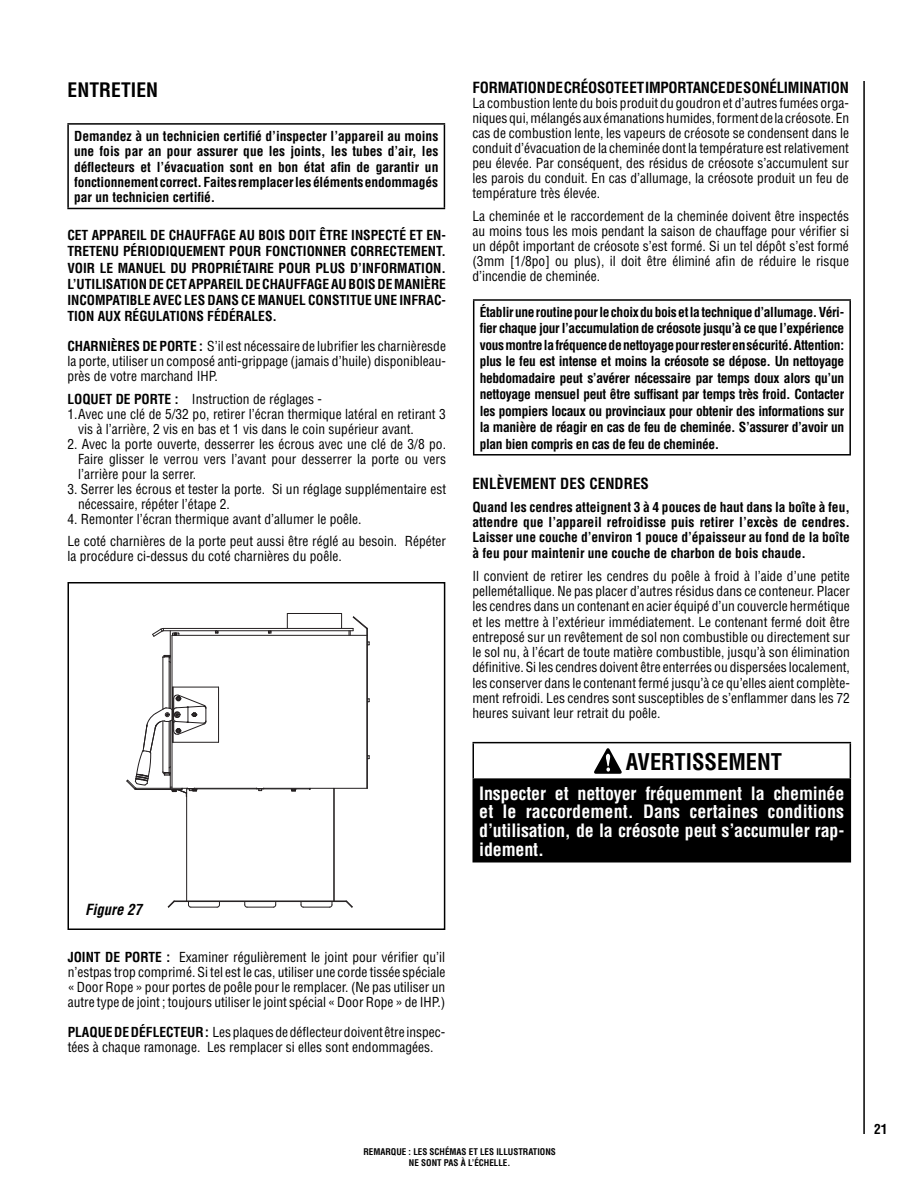
<style>
.page{position:relative;width:918px;height:1188px;background:#fff}
.page>*{position:absolute;margin:0;border:0;box-sizing:border-box;transform-origin:0 0}
.t1{font:700 condensed 22.5px "Helvetica";color:#000}
.t2{font:700 condensed 19.5px "Helvetica";letter-spacing:.005em;color:#000}
.t3{font:700 condensed 18px/18.8px "Helvetica";letter-spacing:-.01em;color:#fff;text-align:justify}
.t4{font:700 condensed 15px "Helvetica";letter-spacing:-.015em;color:#000}
.t5{font:700 condensed 15px "Helvetica";letter-spacing:.005em;color:#000}
.t6{font:italic 700 condensed 15px "Helvetica";color:#000}
.t7{font:condensed 13.5px/15px "Helvetica";color:#000;text-align:justify}
.t8{font:700 condensed 13.5px/16.5px "Helvetica";color:#000;text-align:justify}
.t9{font:700 condensed 9px/10.8px "Helvetica";color:#000;text-align:center}
.s1{font-weight:700}
</style>
<div class="page">
<hr style="left:863px;top:81px;width:2px;height:1053px;background:#000">
<div style="left:68px;top:582px;width:377px;height:348px;border:2px solid #000"></div>
<hr style="left:163px;top:657px;width:1px;height:52px;background:#231f20">
<hr style="left:169px;top:657px;width:1px;height:51px;background:#231f20">
<hr style="left:170px;top:631px;width:1px;height:77px;background:#231f20">
<hr style="left:172px;top:635px;width:1px;height:153px;background:#231f20">
<hr style="left:173px;top:687px;width:1px;height:55px;background:#231f20">
<hr style="left:186px;top:788px;width:1px;height:113px;background:#231f20">
<hr style="left:174px;top:901px;width:172px;height:1px;background:#231f20">
<hr style="left:218px;top:687px;width:1px;height:55px;background:#231f20">
<svg style="left:287px;top:614px;width:1px;height:14px"></svg>
<hr style="left:264px;top:789px;width:46px;height:1px;background:#231f20">
<hr style="left:194px;top:789px;width:63px;height:1px;background:#231f20">
<hr style="left:194px;top:788px;width:63px;height:1px;background:#231f20">
<hr style="left:264px;top:788px;width:103px;height:1px;background:#231f20">
<hr style="left:334px;top:788px;width:1px;height:113px;background:#231f20">
<svg style="left:341px;top:614px;width:1px;height:14px"></svg>
<hr style="left:173px;top:742px;width:46px;height:1px;background:#231f20">
<hr style="left:367px;top:629px;width:1px;height:159px;background:#231f20">
<hr style="left:173px;top:687px;width:46px;height:1px;background:#231f20">
<hr style="left:172px;top:635px;width:195px;height:1px;background:#231f20">
<svg style="left:215px;top:631px;width:4px;height:3px"></svg>
<svg style="left:268px;top:631px;width:4px;height:3px"></svg>
<hr style="left:163px;top:630px;width:190px;height:1px;background:#231f20">
<hr style="left:163px;top:628px;width:190px;height:1px;background:#231f20">
<hr style="left:287px;top:613px;width:55px;height:1px;background:#231f20">
<svg style="left:167px;top:900px;width:8px;height:8px"></svg>
<svg style="left:188px;top:902px;width:32px;height:6px"></svg>
<svg style="left:152px;top:628px;width:12px;height:9px"></svg>
<svg style="left:162px;top:655px;width:9px;height:8px"></svg>
<svg style="left:172px;top:632px;width:8px;height:4px"></svg>
<svg style="left:126px;top:694px;width:81px;height:103px"></svg>
<svg style="left:244px;top:902px;width:32px;height:6px"></svg>
<svg style="left:256px;top:788px;width:8px;height:3px"></svg>
<svg style="left:300px;top:902px;width:33px;height:6px"></svg>
<svg style="left:345px;top:900px;width:8px;height:8px"></svg>
<svg style="left:349px;top:616px;width:19px;height:19px"></svg>
<hr style="left:473px;top:299px;width:378px;height:2px;background:#000">
<hr style="left:473px;top:301px;width:1px;height:153px;background:#000">
<hr style="left:849px;top:301px;width:2px;height:153px;background:#000">
<hr style="left:473px;top:454px;width:378px;height:2px;background:#000">
<div style="left:473px;top:779px;width:377px;height:83px;background:#000"></div>
<hr style="left:472px;top:742px;width:379px;height:1px;background:#000">
<hr style="left:472px;top:743px;width:2px;height:35px;background:#000">
<hr style="left:850px;top:743px;width:1px;height:35px;background:#000">
<hr style="left:472px;top:778px;width:379px;height:2px;background:#000">
<hr style="left:472px;top:780px;width:2px;height:81px;background:#000">
<hr style="left:850px;top:780px;width:1px;height:81px;background:#000">
<hr style="left:472px;top:861px;width:379px;height:1px;background:#000">
<svg style="left:591px;top:743px;width:35px;height:31px"></svg>
<hr style="left:67px;top:123px;width:378px;height:2px;background:#000">
<hr style="left:67px;top:125px;width:2px;height:83px;background:#000">
<hr style="left:444px;top:125px;width:1px;height:83px;background:#000">
<hr style="left:67px;top:208px;width:378px;height:1px;background:#000">
<h2 class="t2" style="left:68px;top:78px;width:92px">ENTRETIEN</h2>
<p class="t8" style="left:74px;top:128px;width:366px;line-height:15.5px">Demandez à un technicien certifié d’inspecter l’appareil au moins une fois par an pour assurer que les joints, les tubes d’air, les déflecteurs et l’évacuation sont en bon état afin de garantir un fonctionnement correct. Faites remplacer les éléments endommagés par un technicien certifié.</p>
<p class="t8" style="left:67px;top:227px;width:380px">CET APPAREIL DE CHAUFFAGE AU BOIS DOIT ÊTRE INSPECTÉ ET EN-TRETENU PÉRIODIQUEMENT POUR FONCTIONNER CORRECTEMENT.<br>VOIR LE MANUEL DU PROPRIÉTAIRE POUR PLUS D’INFORMATION.<br>L’UTILISATION DE CET APPAREIL DE CHAUFFAGE AU BOIS DE MANIÈRE INCOMPATIBLE AVEC LES DANS CE MANUEL CONSTITUE UNE INFRAC-TION AUX RÉGULATIONS FÉDÉRALES.</p>
<p class="t7" style="left:67px;top:339px;width:380px"><span class="s1">CHARNIÈRES DE PORTE :</span> S’il est nécessaire de lubrifier les charnièresde la porte, utiliser un composé anti-grippage (jamais d’huile) disponibleau&shy;près de votre marchand IHP.</p>
<p class="t7" style="left:67px;top:391px;width:256px"><span class="s1">LOQUET DE PORTE :</span> Instruction de réglages -</p>
<p class="t7" style="left:67px;top:406px;width:380px">1.Avec une clé de 5/32 po, retirer l’écran thermique latéral en retirant 3</p>
<p class="t7" style="left:78px;top:421px;width:337px">vis à l’arrière, 2 vis en bas et 1 vis dans le coin supérieur avant.</p>
<p class="t7" style="left:78px;top:436px;width:369px;text-indent:-11px">2. Avec la porte ouverte, desserrer les écrous avec une clé de 3/8 po.<br>Faire glisser le verrou vers l’avant pour desserrer la porte ou vers l’arrière pour la serrer.</p>
<p class="t7" style="left:78px;top:481px;width:369px;text-indent:-11px">3. Serrer les écrous et tester la porte. Si un réglage supplémentaire est nécessaire, répéter l’étape 2.</p>
<p class="t7" style="left:67px;top:507px;width:380px;line-height:22.5px">4. Remonter l’écran thermique avant d’allumer le poêle.<br>Le coté charnières de la porte peut aussi être réglé au besoin. Répéter</p>
<p class="t7" style="left:67px;top:549px;width:276px">la procédure ci-dessus du coté charnières du poêle.</p>
<p class="t6" style="left:85px;top:900px;width:58px">Figure 27</p>
<p class="t7" style="left:68px;top:949px;width:379px"><span class="s1">JOINT DE PORTE :</span> Examiner régulièrement le joint pour vérifier qu’il n’estpas trop comprimé. Si tel est le cas, utiliser une corde tissée spéciale « Door Rope » pour portes de poêle pour le remplacer. (Ne pas utiliser un autre type de joint ; toujours utiliser le joint spécial « Door Rope » de IHP.)</p>
<p class="t7" style="left:68px;top:1024px;width:379px"><span class="s1">PLAQUE DE DÉFLECTEUR :</span> Les plaques de déflecteur doivent être inspec&shy;tées à chaque ramonage. Les remplacer si elles sont endommagées.</p>
<p class="t4" style="left:472px;top:78px;width:378px">FORMATION DE CRÉOSOTE ET IMPORTANCE DE SONÉLIMINATION</p>
<p class="t7" style="left:472px;top:96px;width:378px">La combustion lente du bois produit du goudron et d’autres fumées orga&shy;niques qui, mélangés aux émanations humides, forment de la créosote. En cas de combustion lente, les vapeurs de créosote se condensent dans le conduit d’évacuation de la cheminée dont la température est relativement peu élevée. Par conséquent, des résidus de créosote s’accumulent sur les parois du conduit. En cas d’allumage, la créosote produit un feu de température très élevée.</p>
<p class="t7" style="left:472px;top:208px;width:378px">La cheminée et le raccordement de la cheminée doivent être inspectés au moins tous les mois pendant la saison de chauffage pour vérifier si un dépôt important de créosote s’est formé. Si un tel dépôt s’est formé (3mm [1/8po] ou plus), il doit être éliminé afin de réduire le risque d’incendie de cheminée.</p>
<p class="t8" style="left:480px;top:304px;width:366px">Établir une routine pour le choix du bois et la technique d’allumage. Véri&shy;fier chaque jour l’accumulation de créosote jusqu’à ce que l’expérience vous montre la fréquence de nettoyage pour rester en sécurité. Attention: plus le feu est intense et moins la créosote se dépose. Un nettoyage hebdomadaire peut s’avérer nécessaire par temps doux alors qu’un nettoyage mensuel peut être suffisant par temps très froid. Contacter les pompiers locaux ou provinciaux pour obtenir des informations sur la manière de réagir en cas de feu de cheminée. S’assurer d’avoir un plan bien compris en cas de feu de cheminée.</p>
<p class="t5" style="left:472px;top:474px;width:178px">ENLÈVEMENT DES CENDRES</p>
<p class="t8" style="left:472px;top:499px;width:379px;line-height:15.5px">Quand les cendres atteignent 3 à 4 pouces de haut dans la boîte à feu, attendre que l’appareil refroidisse puis retirer l’excès de cendres.<br>Laisser une couche d’environ 1 pouce d’épaisseur au fond de la boîte à feu pour maintenir une couche de charbon de bois chaude.</p>
<p class="t7" style="left:472px;top:568px;width:379px">Il convient de retirer les cendres du poêle à froid à l’aide d’une petite pellemétallique. Ne pas placer d’autres résidus dans ce conteneur. Placer les cendres dans un contenant en acier équipé d’un couvercle hermétique et les mettre à l’extérieur immédiatement. Le contenant fermé doit être entreposé sur un revêtement de sol non combustible ou directement sur le sol nu, à l’écart de toute matière combustible, jusqu’à son élimination définitive. Si les cendres doivent être enterrées ou dispersées localement, les conserver dans le contenant fermé jusqu’à ce qu’elles aient complète&shy;ment refroidi. Les cendres sont susceptibles de s’enflammer dans les 72 heures suivant leur retrait du poêle.</p>
<h1 class="t1" style="left:626px;top:747px;width:158px">AVERTISSEMENT</h1>
<h3 class="t3" style="left:479px;top:783px;width:367px">Inspecter et nettoyer fréquemment la cheminée et le raccordement. Dans certaines conditions d’utilisation, de la créosote peut s’accumuler rap&shy;idement.</h3>
<p class="t9" style="left:363px;top:1146px;width:194px">REMARQUE : LES SCHÉMAS ET LES ILLUSTRATIONS<br>NE SONT PAS À L’ÉCHELLE.</p>
<p class="t8" style="left:874px;top:1121px;width:15px">21</p>
</div>
